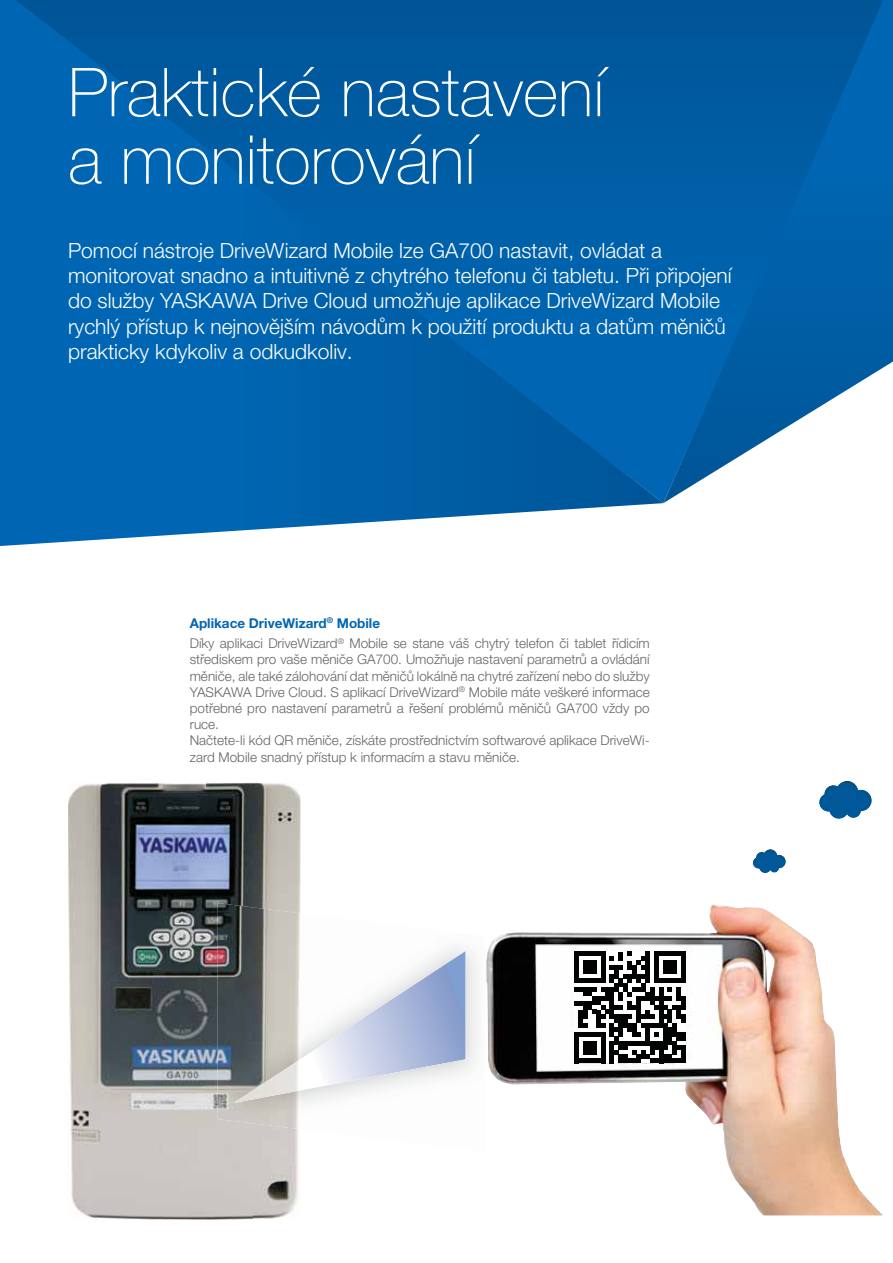
<style>
.page{position:relative;width:893px;height:1263px;background:#fff}
.page>*{position:absolute;margin:0;border:0;box-sizing:border-box;transform-origin:0 0}
.t1{font:100 67.5px/67.5px "Helvetica Neue LT Pro";color:#fff}
.t2{font:300 21px/25.2px "Helvetica Neue LT Pro";color:#fff}
.t3{font:300 13.5px/16.2px "Helvetica Neue LT Pro";color:#636466}
.s1{font-weight:700;color:#0066b3}
</style>
<div class="page">
<svg style="left:663px;top:0;width:230px;height:503px;background:#2374b2"></svg>
<svg style="left:0;top:0;width:663px;height:546px;background:#0966ad"></svg>
<svg style="left:819px;top:781px;width:53px;height:38px"></svg>
<svg style="left:753px;top:849px;width:33px;height:24px"></svg>
<img style="left:486px;top:904px;width:397px;height:312px">
<img style="left:68px;top:782px;width:186px;height:438px">
<img style="left:254px;top:782px;width:46px;height:121px">
<img style="left:254px;top:1129px;width:45px;height:90px">
<img style="left:218px;top:903px;width:82px;height:226px">
<svg style="left:300px;top:951px;width:166px;height:139px"></svg>
<img style="left:233px;top:1059px;width:67px;height:44px">
<svg style="left:574px;top:952px;width:111px;height:111px"></svg>
<hr style="left:681px;top:1045px;width:4px;height:18px;background:#010202">
<h1 class="t1" style="left:68px;top:67px;width:538px">Praktické nastavení a monitorování</h1>
<p class="t2" style="left:68px;top:240px;width:665px">Pomocí nástroje DriveWizard Mobile lze GA700 nastavit, ovládat a monitorovat snadno a intuitivně z chytrého telefonu či tabletu. Při připojení do služby YASKAWA Drive Cloud umožňuje aplikace DriveWizard Mobile rychlý přístup k nejnovějším návodům k použití produktu a datům měničů prakticky kdykoliv a odkudkoliv.</p>
<p class="t3" style="left:190px;top:614px;width:461px;line-height:20.4px"><span class="s1">Aplikace DriveWizard</span><sup>®</sup> <span class="s1">Mobile<br></span>Díky aplikaci DriveWizard<sup>®</sup> Mobile se stane váš chytrý telefon či tablet řídicím</p>
<p class="t3" style="left:190px;top:653px;width:462px">střediskem pro vaše měniče GA700. Umožňuje nastavení parametrů a ovládání měniče, ale také zálohování dat měničů lokálně na chytré zařízení nebo do služby YASKAWA Drive Cloud. S aplikací DriveWizard<sup>®</sup> Mobile máte veškeré informace potřebné pro nastavení parametrů a řešení problémů měničů GA700 vždy po ruce.<br>Načtete-li kód QR měniče, získáte prostřednictvím softwarové aplikace DriveWi&shy;zard Mobile snadný přístup k informacím a stavu měniče.</p>
</div>
